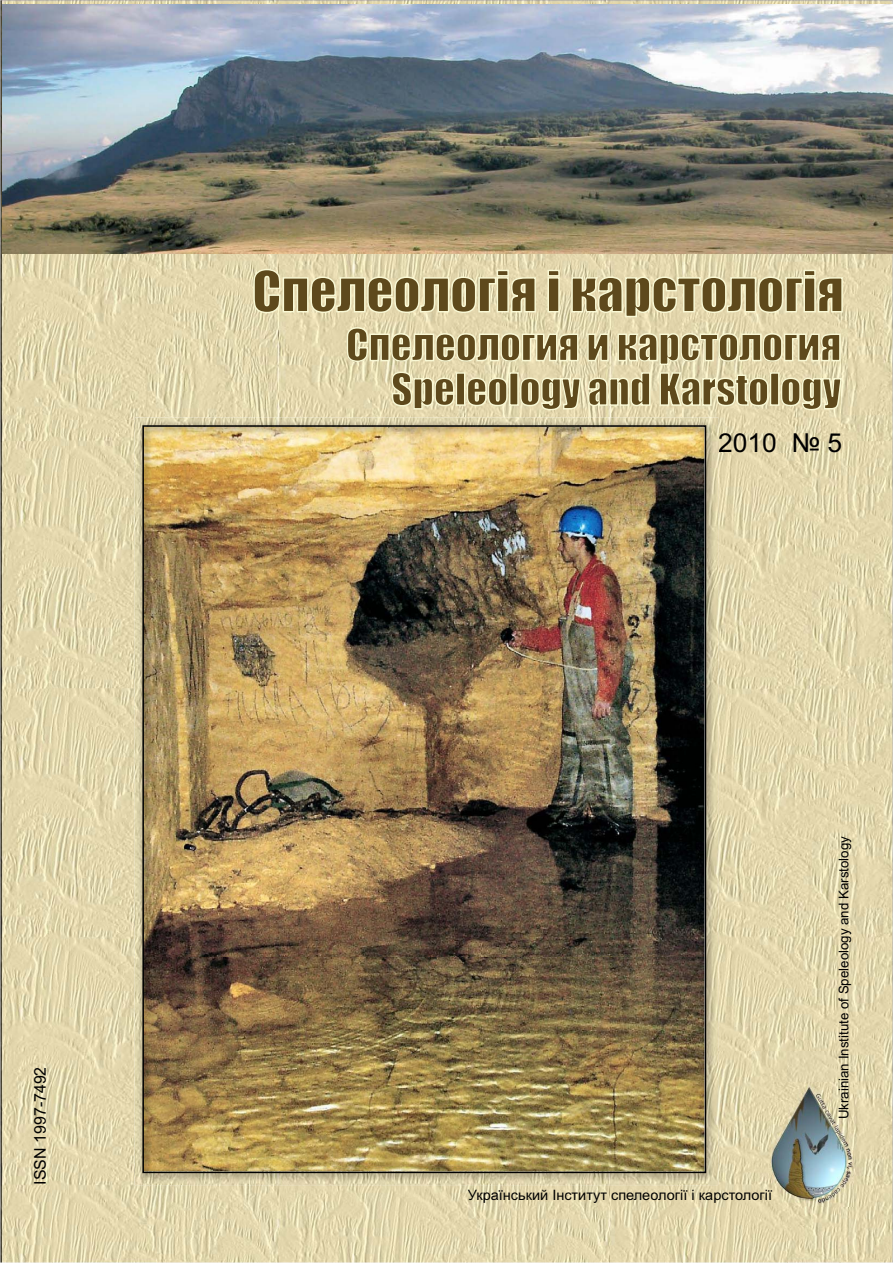
<style>
.page{position:relative;width:893px;height:1263px;background:#fff}
.page>*{position:absolute;margin:0;border:0;box-sizing:border-box;transform-origin:0 0}
.t1{font:52.2px "Impact";color:#5e491c}
.t2{font:40.65px/44.5px "Impact";color:#5e491c;text-align:right}
.t3{font:26.1px "Arial";color:#000}
.t4{font:16.2px "Arial";color:#000}
.t5{font:14.25px "Arial";color:#000}
.t6{font:13.5px "Arial";color:#000}
</style>
<div class="page">
<img style="left:0;top:0;width:893px;height:52px">
<img style="left:0;top:52px;width:52px;height:1211px">
<img style="left:840px;top:52px;width:53px;height:1211px">
<img style="left:52px;top:253px;width:630px;height:168px">
<img style="left:682px;top:253px;width:158px;height:799px">
<img style="left:52px;top:421px;width:105px;height:842px">
<img style="left:683px;top:1052px;width:104px;height:211px">
<img style="left:787px;top:1052px;width:53px;height:30px">
<img style="left:157px;top:1185px;width:526px;height:78px">
<img style="left:787px;top:1206px;width:53px;height:57px">
<img style="left:718px;top:433px;width:123px;height:20px">
<img style="left:3px;top:4px;width:889px;height:249px">
<svg style="left:252px;top:268px;width:308px;height:46px;background:#e6ddb4"></svg>
<svg style="left:571px;top:269px;width:272px;height:49px;background:#e6dcb4"></svg>
<img style="left:772px;top:1082px;width:81px;height:124px">
<svg style="left:346px;top:326px;width:497px;height:85px;background:#e6ddb5"></svg>
<img style="left:135px;top:418px;width:583px;height:50px">
<img style="left:135px;top:468px;width:52px;height:717px">
<img style="left:666px;top:468px;width:52px;height:717px">
<img style="left:187px;top:1173px;width:479px;height:12px">
<img style="left:145px;top:428px;width:558px;height:742px">
<p class="t4" style="left:34px;top:1185px;width:119px;rotate:-90deg">ISSN 1997-7492</p>
<p class="t1" style="left:252px;top:274px;width:593px">Спелеологія і карстологія</p>
<p class="t2" style="left:346px;top:326px;width:497px">Спелеология и карстология<br>Speleology and Karstology</p>
<p class="t3" style="left:718px;top:434px;width:125px">2010 № 5</p>
<p class="t5" style="left:468px;top:1189px;width:306px">Український Інститут спелеології і карстології</p>
<p class="t6" style="left:839px;top:1119px;width:285px;rotate:-90deg">Ukrainian Institute of Speleology and Karstology</p>
</div>
